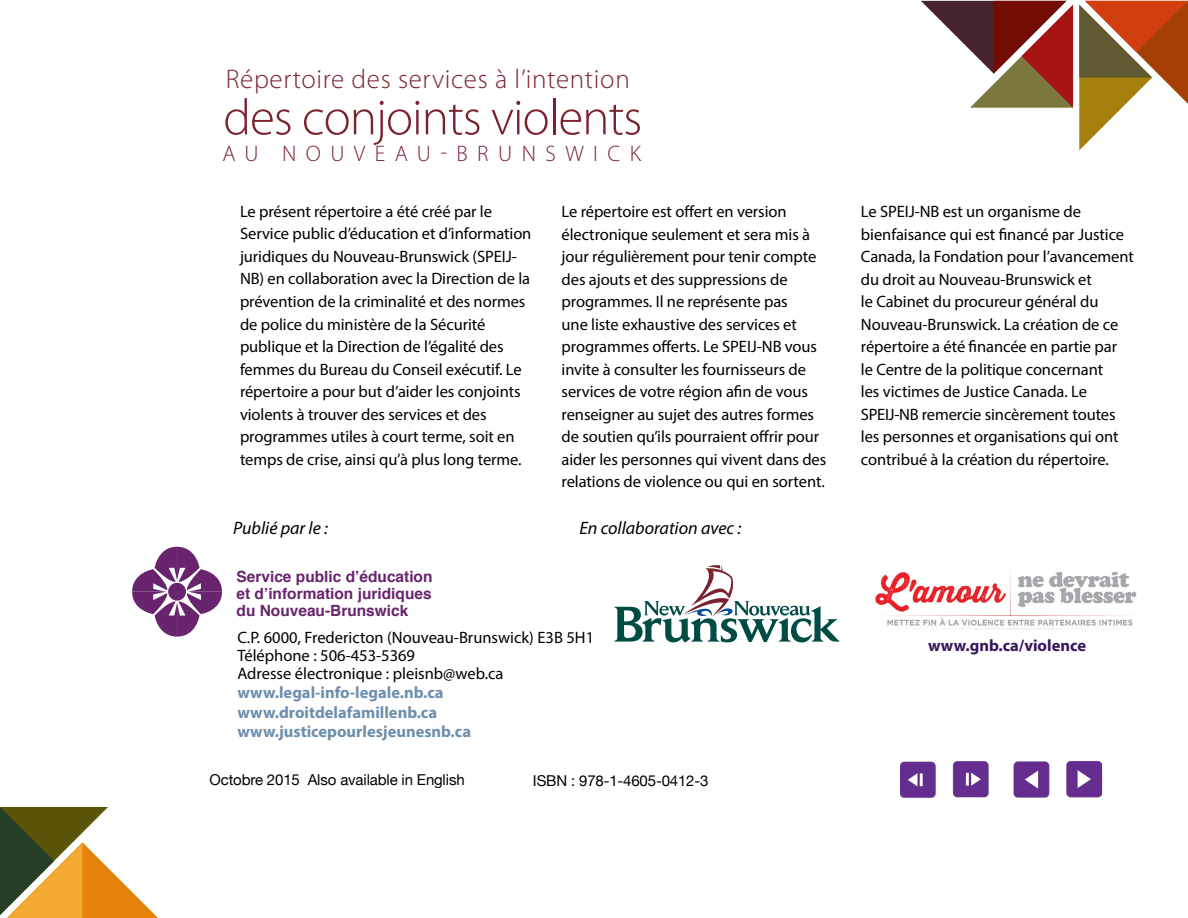
<style>
.page{position:relative;width:1188px;height:918px;background:#fff}
.page>*{position:absolute;margin:0;border:0;box-sizing:border-box;transform-origin:0 0}
.t1{font:300 51px "Myriad Pro";letter-spacing:-.02em;color:#7a232e}
.t2{font:300 27px "Myriad Pro";letter-spacing:.025em;color:#7a232e}
.t3{font:300 22.5px "Myriad Pro";letter-spacing:.42em;color:#7a232e}
.t4{font:italic 18px "Myriad Pro";color:#000}
.t5{font:16.5px/22.5px "Myriad Pro";letter-spacing:-.005em;color:#000}
.t6{font:700 16.5px/19.5px "Myriad Pro";color:#6d8ead}
.t7{font:700 16.5px "Myriad Pro";color:#36175e}
.t8{font:700 15.45px/16.8px "Helvetica";color:#68246d;text-align:justify}
.t9{font:15px "Helvetica Neue";letter-spacing:-.01em;color:#000}
</style>
<div class="page">
<svg style="left:1079px;top:1px;width:109px;height:149px"></svg>
<svg style="left:921px;top:1px;width:152px;height:107px"></svg>
<svg style="left:0;top:807px;width:158px;height:111px"></svg>
<img style="left:901px;top:761px;width:202px;height:37px">
<svg style="left:132px;top:547px;width:90px;height:90px"></svg>
<div style="left:168px;top:583px;width:18px;height:18px;background:#68246d;border-radius:50%"></div>
<svg style="left:614px;top:565px;width:225px;height:78px"></svg>
<img style="left:875px;top:571px;width:262px;height:58px">
<h2 class="t2" style="left:226px;top:63px;width:406px">Répertoire des services à l’intention</h2>
<h1 class="t1" style="left:223px;top:87px;width:420px">des conjoints violents</h1>
<h3 class="t3" style="left:222px;top:140px;width:420px">AU NOUVEAU-BRUNSWICK</h3>
<p class="t5" style="left:240px;top:200px;width:293px">Le présent répertoire a été créé par le Service public d’éducation et d’information juridiques du Nouveau-Brunswick (SPEIJ-NB) en collaboration avec la Direction de la prévention de la criminalité et des normes de police du ministère de la Sécurité publique et la Direction de l’égalité des femmes du Bureau du Conseil exécutif. Le répertoire a pour but d’aider les conjoints violents à trouver des services et des programmes utiles à court terme, soit en temps de crise, ainsi qu’à plus long terme.</p>
<p class="t5" style="left:562px;top:200px;width:266px">Le répertoire est offert en version électronique seulement et sera mis à jour régulièrement pour tenir compte des ajouts et des suppressions de programmes. Il ne représente pas<br>une liste exhaustive des services et programmes offerts. Le SPEIJ-NB vous invite à consulter les fournisseurs de services de votre région afin de vous renseigner au sujet des autres formes de soutien qu’ils pourraient offrir pour aider les personnes qui vivent dans des relations de violence ou qui en sortent.</p>
<p class="t5" style="left:861px;top:200px;width:274px">Le SPEIJ-NB est un organisme de bienfaisance qui est financé par Justice Canada, la Fondation pour l’avancement du droit au Nouveau-Brunswick et<br>le Cabinet du procureur général du Nouveau-Brunswick. La création de ce répertoire a été financée en partie par<br>le Centre de la politique concernant<br>les victimes de Justice Canada. Le SPEIJ-NB remercie sincèrement toutes les personnes et organisations qui ont contribué à la création du répertoire.</p>
<p class="t4" style="left:233px;top:517px;width:96px">Publié par le :</p>
<p class="t4" style="left:579px;top:517px;width:163px">En collaboration avec :</p>
<p class="t8" style="left:237px;top:569px;width:198px">Service public d’éducation et d’information juridiques du Nouveau-Brunswick</p>
<p class="t5" style="left:237px;top:628px;width:358px;line-height:18px">C.P. 6000, Fredericton (Nouveau-Brunswick) E3B 5H1<br>Téléphone : 506-453-5369<br>Adresse électronique : pleisnb@web.ca</p>
<p class="t6" style="left:237px;top:682px;width:235px">www.legal-info-legale.nb.ca www.droitdelafamillenb.ca www.justicepourlesjeunesnb.ca</p>
<p class="t9" style="left:210px;top:769px;width:257px">Octobre 2015 Also available in English</p>
<p class="t9" style="left:533px;top:770px;width:177px">ISBN : 978-1-4605-0412-3</p>
<p class="t7" style="left:928px;top:634px;width:159px">www.gnb.ca/violence</p>
</div>
